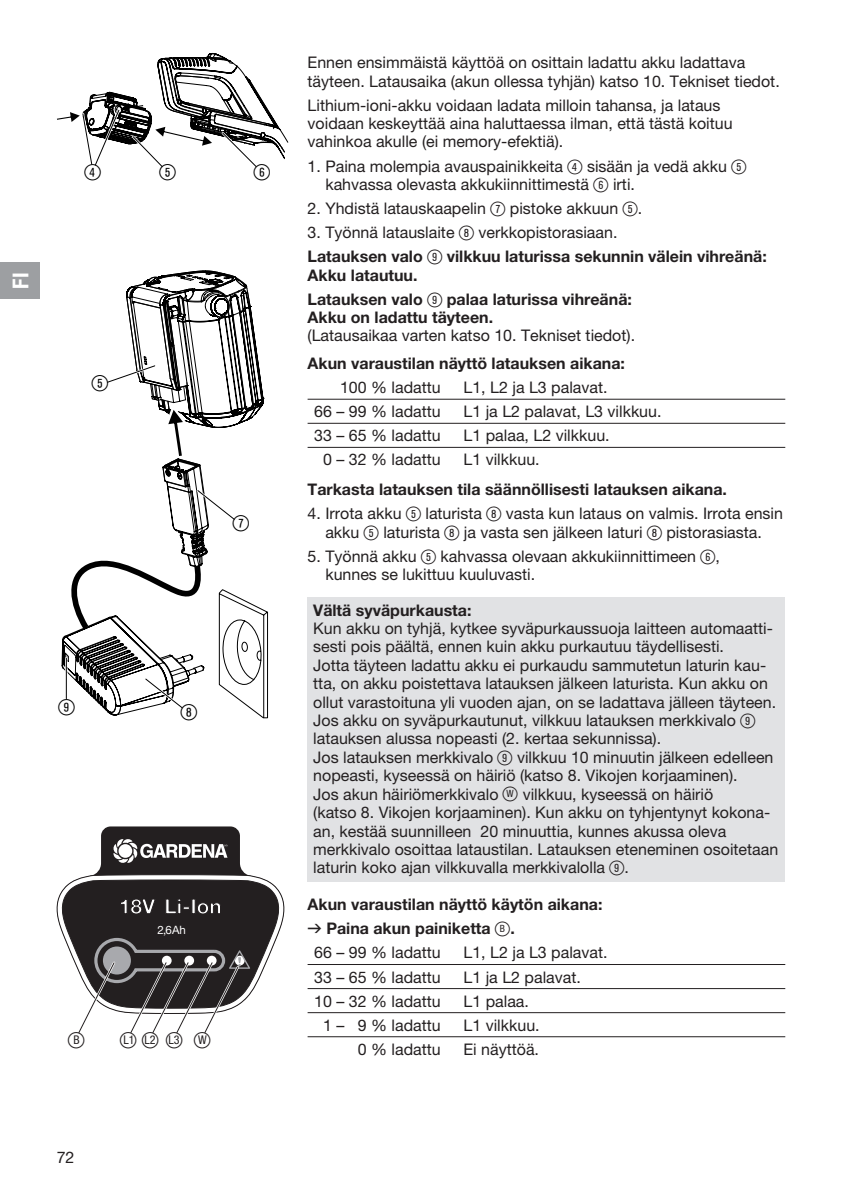
<style>
.page{position:relative;width:842px;height:1191px;background:#fff}
.page>*{position:absolute;margin:0;border:0;box-sizing:border-box;transform-origin:0 0}
.t1{font:22px "Ziffernim Kreisund Quadrat BQ";color:#000}
.t2{font:22px "Ziffernim Kreisund Quadrat BQ";color:#231f20}
.t3{font:22px "GARDENA Pro Bo Cond";color:#fff}
.t4{font:16px/18.4px "GARDENA Pro";color:#231f20}
.t5{font:700 16px/24px "GARDENA Pro";color:#231f20}
.t6{font:condensed 12px "GARDENA Pro";color:#231f20}
.t7{font:11.6px "GARDENA Pro";color:#fff}
.s1{font-family:"Ziffernim Kreisund Quadrat BQ";font-stretch:normal;font-size:22px}
.s2{font-family:"Ziffernim Kreisund Quadrat BQ";font-size:20px}
.s3{font-weight:400}
.s4{font-family:"Ziffernim Kreisund Quadrat BQ";font-weight:400;font-size:20px}
.s5{font-family:"Formdruck";font-weight:400}
</style>
<div class="page">
<div style="left:308px;top:597px;width:477px;height:285px;background:#e1e2e4"></div>
<svg style="left:57px;top:53px;width:232px;height:114px"></svg>
<svg style="left:61px;top:270px;width:207px;height:448px"></svg>
<hr style="left:65px;top:658px;width:3px;height:40px;background:#fff">
<hr style="left:66px;top:658px;width:1px;height:40px;background:#000">
<svg style="left:95px;top:826px;width:151px;height:48px;background:#433f40"></svg>
<svg style="left:113px;top:838px;width:114px;height:25px"></svg>
<svg style="left:57px;top:874px;width:227px;height:159px"></svg>
<hr style="left:308px;top:399px;width:477px;height:1px;background:#231f20">
<hr style="left:308px;top:423px;width:477px;height:1px;background:#231f20">
<hr style="left:308px;top:447px;width:477px;height:1px;background:#231f20">
<hr style="left:308px;top:964px;width:477px;height:1px;background:#231f20">
<hr style="left:308px;top:988px;width:477px;height:1px;background:#231f20">
<hr style="left:308px;top:1012px;width:477px;height:1px;background:#231f20">
<hr style="left:308px;top:1036px;width:477px;height:1px;background:#231f20">
<div style="left:0;top:262px;width:40px;height:37px;background:#9d9fa2"></div>
<h1 class="t3" style="left:7px;top:289px;width:17px;rotate:-90deg">FI</h1>
<h1 class="t1" style="left:84px;top:160px;width:18px">4</h1>
<h1 class="t1" style="left:160px;top:160px;width:18px">5</h1>
<h1 class="t1" style="left:254px;top:160px;width:18px">6</h1>
<h1 class="t1" style="left:92px;top:371px;width:18px">5</h1>
<h1 class="t1" style="left:233px;top:510px;width:18px">7</h1>
<h1 class="t1" style="left:58px;top:694px;width:18px">9</h1>
<h1 class="t1" style="left:181px;top:699px;width:18px">8</h1>
<p class="t7" style="left:158px;top:923px;width:30px">2,6Ah</p>
<h1 class="t2" style="left:68px;top:1027px;width:18px">ß<sup>B</sup></h1>
<p class="t6" style="left:120px;top:1033px;width:92px"><span class="s1">ß</span>L1 <span class="s1">ß</span>L2 <span class="s1">ß</span>L3 <span class="s1">ß</span>W</p>
<p class="t4" style="left:57px;top:1147px;width:19px">72</p>
<p class="t4" style="left:308px;top:53px;width:474px">Ennen ensimmäistä käyttöä on osittain ladattu akku ladattava täyteen. Latausaika (akun ollessa tyhjän) katso 10. Tekniset tiedot.</p>
<p class="t4" style="left:308px;top:95px;width:427px">Lithium-ioni-akku voidaan ladata milloin tahansa, ja lataus voidaan keskeyttää aina haluttaessa ilman, että tästä koituu vahinkoa akulle (ei memory-efektiä).</p>
<p class="t4" style="left:325px;top:156px;width:422px;text-indent:-18px">1. Paina molempia avauspainikkeita <span class="s2">4</span> sisään ja vedä akku <span class="s2">5 </span>kahvassa olevasta akkukiinnittimestä <span class="s2">6</span> irti.</p>
<p class="t4" style="left:308px;top:199px;width:336px">2. Yhdistä latauskaapelin <span class="s2">7</span> pistoke akkuun <span class="s2">5</span>.</p>
<p class="t5" style="left:308px;top:220px;width:461px"><span class="s3">3. Työnnä latauslaite</span> <span class="s4">8</span> <span class="s3">verkkopistorasiaan.<br></span>Latauksen valo <span class="s4">9</span> vilkkuu laturissa sekunnin välein vihreänä:</p>
<p class="t5" style="left:308px;top:262px;width:326px">Akku latautuu.<br>Latauksen valo <span class="s4">9</span> palaa laturissa vihreänä:</p>
<p class="t5" style="left:308px;top:305px;width:187px">Akku on ladattu täyteen.</p>
<p class="t4" style="left:308px;top:326px;width:329px">(Latausaikaa varten katso 10. Tekniset tiedot).</p>
<p class="t5" style="left:308px;top:351px;width:319px">Akun varaustilan näyttö latauksen aikana:</p>
<p class="t4" style="left:340px;top:378px;width:102px">100 % ladattu</p>
<p class="t4" style="left:463px;top:378px;width:146px">L1, L2 ja L3 palavat.</p>
<p class="t4" style="left:314px;top:402px;width:128px">66 – 99 % ladattu</p>
<p class="t4" style="left:463px;top:402px;width:200px">L1 ja L2 palavat, L3 vilkkuu.</p>
<p class="t4" style="left:314px;top:426px;width:128px">33 – 65 % ladattu</p>
<p class="t4" style="left:463px;top:426px;width:148px">L1 palaa, L2 vilkkuu.</p>
<p class="t4" style="left:323px;top:450px;width:119px">0 – 32 % ladattu</p>
<p class="t4" style="left:463px;top:450px;width:78px">L1 vilkkuu.</p>
<p class="t5" style="left:308px;top:477px;width:421px">Tarkasta latauksen tila säännöllisesti latauksen aikana.</p>
<p class="t4" style="left:308px;top:504px;width:477px;text-align:center">4. Irrota akku <span class="s2">5</span> laturista <span class="s2">8</span> vasta kun lataus on valmis. Irrota ensin akku <span class="s2">5</span> laturista <span class="s2">8</span> ja vasta sen jälkeen laturi <span class="s2">8</span> pistorasiasta.</p>
<p class="t4" style="left:325px;top:546px;width:396px;text-indent:-18px">5. Työnnä akku <span class="s2">5</span> kahvassa olevaan akkukiinnittimeen <span class="s2">6</span>, kunnes se lukittuu kuuluvasti.</p>
<p class="t5" style="left:313px;top:597px;width:160px">Vältä syväpurkausta:</p>
<p class="t4" style="left:313px;top:619px;width:467px">Kun akku on tyhjä, kytkee syväpurkaussuoja laitteen automaatti&shy;sesti pois päältä, ennen kuin akku purkautuu täydellisesti.<br>Jotta täyteen ladattu akku ei purkaudu sammutetun laturin kau&shy;tta, on akku poistettava latauksen jälkeen laturista. Kun akku on ollut varastoituna yli vuoden ajan, on se ladattava jälleen täyteen.<br>Jos akku on syväpurkautunut, vilkkuu latauksen merkkivalo <span class="s2">9 </span>latauksen alussa nopeasti (2. kertaa sekunnissa).<br>Jos latauksen merkkivalo <span class="s2">9</span> vilkkuu 10 minuutin jälkeen edelleen nopeasti, kyseessä on häiriö (katso 8. Vikojen korjaaminen).<br>Jos akun häiriömerkkivalo <span class="s2">ß</span><sup>W</sup> vilkkuu, kyseessä on häiriö<br>(katso 8. Vikojen korjaaminen). Kun akku on tyhjentynyt kokona&shy;an, kestää suunnilleen 20 minuuttia, kunnes akussa oleva merkkivalo osoittaa lataustilan. Latauksen eteneminen osoitetaan laturin koko ajan vilkkuvalla merkkivalolla <span class="s2">9</span>.</p>
<p class="t5" style="left:308px;top:892px;width:296px">Akun varaustilan näyttö käytön aikana:</p>
<p class="t5" style="left:308px;top:916px;width:209px"><span class="s5">v</span> Paina akun painiketta <span class="s4">ß</span><sup>B</sup> .</p>
<p class="t4" style="left:314px;top:943px;width:128px">66 – 99 % ladattu</p>
<p class="t4" style="left:463px;top:943px;width:146px">L1, L2 ja L3 palavat.</p>
<p class="t4" style="left:314px;top:967px;width:128px">33 – 65 % ladattu</p>
<p class="t4" style="left:463px;top:967px;width:119px">L1 ja L2 palavat.</p>
<p class="t4" style="left:314px;top:991px;width:128px">10 – 32 % ladattu</p>
<p class="t4" style="left:463px;top:991px;width:67px">L1 palaa.</p>
<p class="t4" style="left:323px;top:1015px;width:119px">1 – 9 % ladattu</p>
<p class="t4" style="left:463px;top:1015px;width:78px">L1 vilkkuu.</p>
<p class="t4" style="left:358px;top:1039px;width:84px">0 % ladattu</p>
<p class="t4" style="left:463px;top:1039px;width:77px">Ei näyttöä.</p>
</div>
